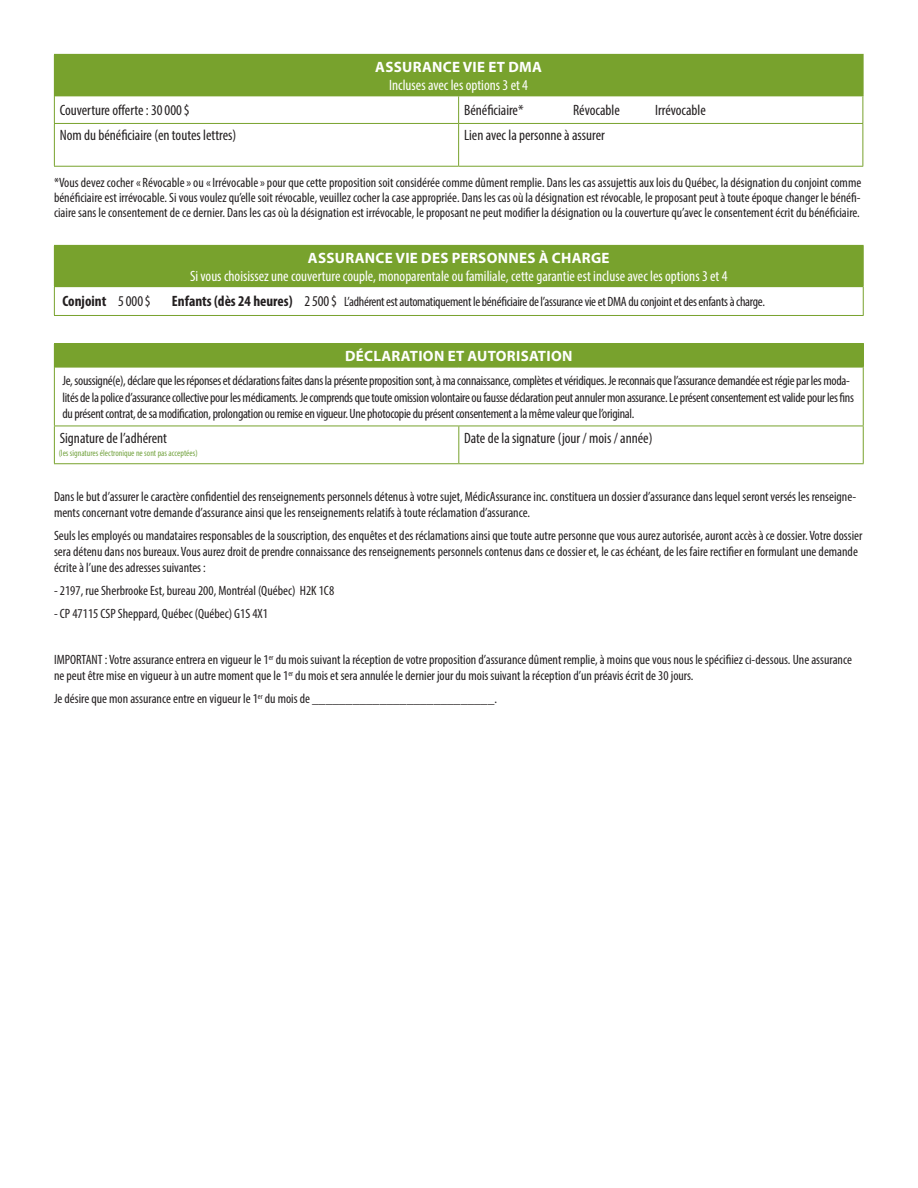
<style>
.page{position:relative;width:918px;height:1188px;background:#fff}
.page>*{position:absolute;margin:0;border:0;box-sizing:border-box;transform-origin:0 0}
.mainText{font:condensed 15px/18px "Myriad Pro";color:#fff;text-align:center}
.mainText-2{font:condensed 15px "Myriad Pro";color:#231f20}
.mainText-3{font:700 15px "Myriad Pro";letter-spacing:.02em;color:#fff}
.mainText-4{font:700 condensed 15px "Myriad Pro";color:#231f20}
.mainText-5{font:condensed 13.5px/16.2px "Myriad Pro";color:#231f20}
.mainText-6{font:condensed 13.5px/16.2px "Myriad Pro";letter-spacing:-.02em;color:#231f20}
.note{font:condensed 13.5px/15px "Myriad Pro";color:#231f20;text-align:justify}
.mainText-7{font:condensed 9px "Myriad Pro";color:#75a442}
.s1{font-weight:700;font-stretch:normal}
.s2{font-weight:400}
.s3{font-weight:700;font-size:15px}
.s4{font-size:15px}
</style>
<div class="page">
<div style="left:54px;top:344px;width:809px;height:23px;background:#78a22d"></div>
<hr style="left:54px;top:343px;width:405px;height:1px;background:#78a22d">
<hr style="left:459px;top:343px;width:405px;height:1px;background:#78a22d">
<svg style="left:863px;top:344px;width:1px;height:22px"></svg>
<hr style="left:55px;top:366px;width:404px;height:2px;background:#78a22d">
<hr style="left:459px;top:366px;width:405px;height:2px;background:#78a22d">
<hr style="left:458px;top:426px;width:1px;height:37px;background:#78a22d">
<hr style="left:54px;top:367px;width:1px;height:59px;background:#78a22d">
<hr style="left:863px;top:368px;width:1px;height:58px;background:#78a22d">
<hr style="left:54px;top:426px;width:405px;height:1px;background:#78a22d">
<hr style="left:54px;top:426px;width:1px;height:37px;background:#78a22d">
<hr style="left:459px;top:426px;width:405px;height:1px;background:#78a22d">
<hr style="left:863px;top:426px;width:1px;height:37px;background:#78a22d">
<hr style="left:54px;top:463px;width:405px;height:1px;background:#78a22d">
<hr style="left:459px;top:463px;width:405px;height:1px;background:#78a22d">
<div style="left:54px;top:54px;width:809px;height:42px;background:#78a22d"></div>
<hr style="left:459px;top:54px;width:405px;height:1px;background:#78a22d">
<hr style="left:862px;top:55px;width:2px;height:40px;background:#78a22d">
<hr style="left:459px;top:95px;width:405px;height:1px;background:#78a22d">
<hr style="left:458px;top:124px;width:1px;height:42px;background:#78a22d">
<svg style="left:458px;top:96px;width:1px;height:27px"></svg>
<hr style="left:54px;top:124px;width:1px;height:42px;background:#78a22d">
<hr style="left:862px;top:124px;width:1px;height:42px;background:#78a22d">
<hr style="left:54px;top:166px;width:405px;height:1px;background:#78a22d">
<hr style="left:459px;top:166px;width:404px;height:1px;background:#78a22d">
<svg style="left:54px;top:96px;width:1px;height:27px"></svg>
<svg style="left:862px;top:96px;width:1px;height:27px"></svg>
<hr style="left:54px;top:123px;width:405px;height:1px;background:#78a22d">
<hr style="left:459px;top:123px;width:404px;height:1px;background:#78a22d">
<div style="left:54px;top:245px;width:809px;height:42px;background:#78a22d"></div>
<hr style="left:54px;top:245px;width:810px;height:1px;background:#78a22d">
<hr style="left:863px;top:246px;width:1px;height:40px;background:#78a22d">
<hr style="left:54px;top:286px;width:810px;height:1px;background:#78a22d">
<svg style="left:54px;top:287px;width:1px;height:28px"></svg>
<svg style="left:863px;top:287px;width:1px;height:28px"></svg>
<hr style="left:54px;top:315px;width:810px;height:1px;background:#78a22d">
<p class="mainText" style="left:375px;top:57px;width:168px"><span class="s1">ASSURANCE VIE ET DMA<br></span>Incluses avec les options 3 et 4</p>
<p class="mainText-2" style="left:60px;top:101px;width:131px">Couverture offerte : 30000$</p>
<p class="mainText-2" style="left:464px;top:101px;width:61px">Bénéficiaire*</p>
<p class="mainText-2" style="left:573px;top:101px;width:48px">Révocable</p>
<p class="mainText-2" style="left:655px;top:101px;width:52px">Irrévocable</p>
<p class="mainText-2" style="left:60px;top:126px;width:178px">Nom du bénéficiaire (en toutes lettres)</p>
<p class="mainText-2" style="left:464px;top:126px;width:142px">Lien avec la personne à assurer</p>
<p class="note" style="left:54px;top:175px;width:809px">*Vous devez cocher « Révocable» ou «Irrévocable» pour que cette proposition soit considérée comme dûment remplie. Dans les cas assujettis aux lois du Québec, la désignation du conjoint comme bénéficiaire est irrévocable. Si vous voulez qu’elle soit révocable, veuillez cocher la case appropriée. Dans les cas où la désignation est révocable, le proposant peut à toute époque changer le bénéfi&shy;ciaire sans le consentement de ce dernier. Dans les cas où la désignation est irrévocable, le proposant ne peut modifier la désignation ou la couverture qu’avec le consentement écrit du bénéficiaire.</p>
<p class="mainText" style="left:190px;top:249px;width:539px"><span class="s1">ASSURANCE VIE DES PERSONNES À CHARGE<br></span>Si vous choisissez une couverture couple, monoparentale ou familiale, cette garantie est incluse avec les options 3 et 4</p>
<p class="mainText-4" style="left:62px;top:292px;width:90px">Conjoint <span class="s2">5000$</span></p>
<p class="mainText-6" style="left:172px;top:293px;width:595px"><span class="s3">Enfants (dès 24 heures)</span> <span class="s4">2500$</span> L’adhérent est automatiquement le bénéficiaire de l’assurance vie et DMA du conjoint et des enfants à charge.</p>
<p class="mainText-3" style="left:345px;top:346px;width:229px">DÉCLARATION ET AUTORISATION</p>
<p class="mainText-6" style="left:62px;top:373px;width:793px">Je, soussigné(e), déclare que les réponses et déclarations faites dans la présente proposition sont, à ma connaissance, complètes et véridiques. Je reconnais que l’assurance demandée est régie par les moda&shy;lités de la police d’assurance collective pour les médicaments. Je comprends que toute omission volontaire ou fausse déclaration peut annuler mon assurance. Le présent consentement est valide pour les fins du présent contrat, de sa modification, prolongation ou remise en vigueur. Une photocopie du présent consentement a la même valeur que l’original.</p>
<p class="mainText-2" style="left:60px;top:429px;width:109px">Signature de l’adhérent</p>
<p class="mainText-2" style="left:464px;top:429px;width:190px">Date de la signature (jour / mois / année)</p>
<p class="mainText-7" style="left:59px;top:447px;width:140px">(les signatures électronique ne sont pas acceptées)</p>
<p class="mainText-5" style="left:54px;top:488px;width:804px">Dans le but d’assurer le caractère confidentiel des renseignements personnels détenus à votre sujet, MédicAssurance inc. constituera un dossier d’assurance dans lequel seront versés les renseigne&shy;ments concernant votre demande d’assurance ainsi que les renseignements relatifs à toute réclamation d’assurance.</p>
<p class="mainText-5" style="left:54px;top:527px;width:810px">Seuls les employés ou mandataires responsables de la souscription, des enquêtes et des réclamations ainsi que toute autre personne que vous aurez autorisée, auront accès à ce dossier. Votre dossier sera détenu dans nos bureaux. Vous aurez droit de prendre connaissance des renseignements personnels contenus dans ce dossier et, le cas échéant, de les faire rectifier en formulant une demande écrite à l’une des adresses suivantes :</p>
<p class="mainText-5" style="left:54px;top:582px;width:282px">- 2197, rue Sherbrooke Est, bureau 200, Montréal (Québec) H2K 1C8</p>
<p class="mainText-5" style="left:54px;top:605px;width:216px">- CP 47115 CSP Sheppard, Québec (Québec) G1S 4X1</p>
<p class="mainText-5" style="left:54px;top:651px;width:799px">IMPORTANT : Votre assurance entrera en vigueur le 1<sup>er</sup> du mois suivant la réception de votre proposition d’assurance dûment remplie, à moins que vous nous le spécifiiez ci-dessous. Une assurance ne peut être mise en vigueur à un autre moment que le 1<sup>er</sup> du mois et sera annulée le dernier jour du mois suivant la réception d’un préavis écrit de 30 jours.</p>
<p class="mainText-5" style="left:54px;top:690px;width:445px">Je désire que mon assurance entre en vigueur le 1<sup>er</sup> du mois de ___________________________.</p>
</div>
